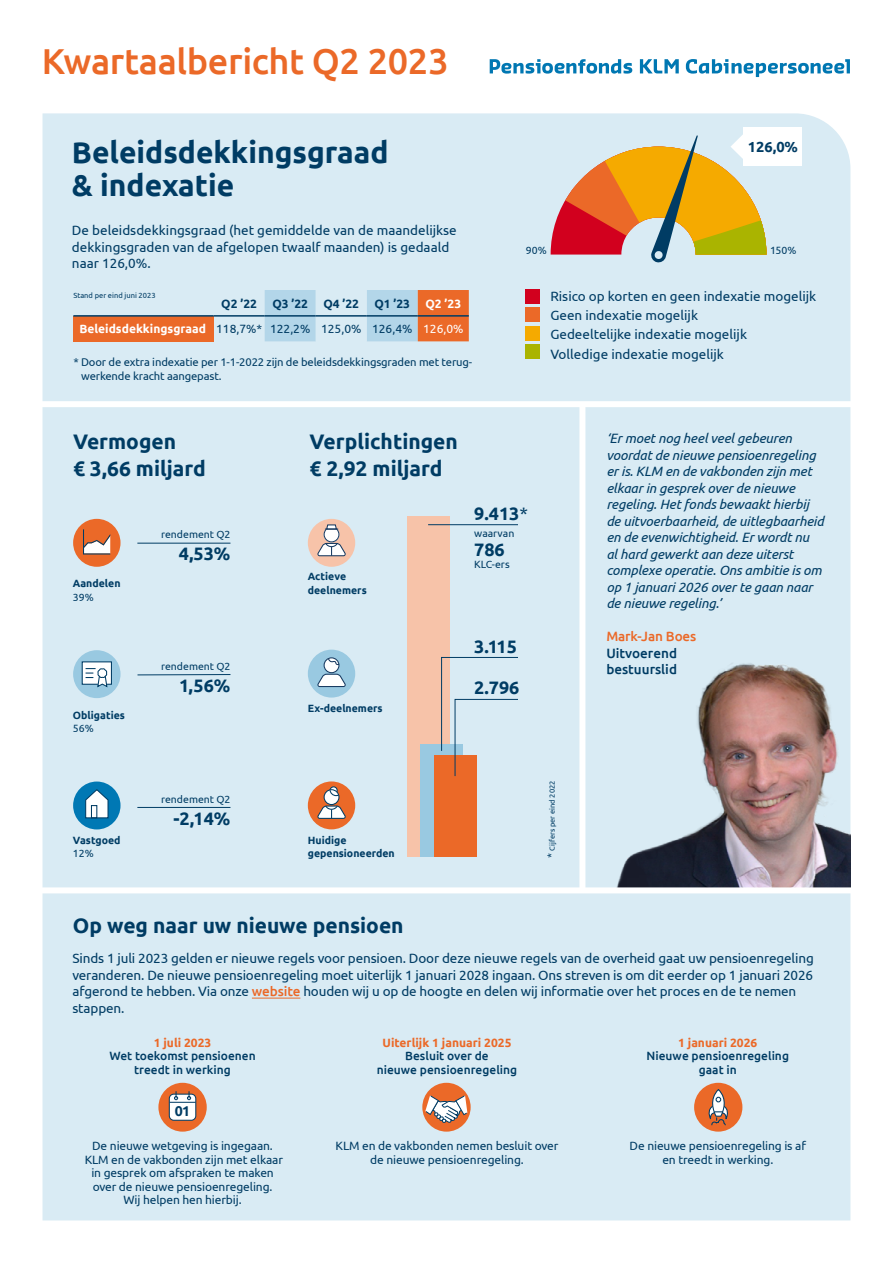
<style>
.page{position:relative;width:893px;height:1263px;background:#fff}
.page>*{position:absolute;margin:0;border:0;box-sizing:border-box;transform-origin:0 0}
.t1{font:500 36px "Ubuntu";letter-spacing:-.01em;color:#eb6928}
.t2{font:700 30px/33px "Ubuntu";color:#003c64}
.t3{font:700 21px/27px "Ubuntu";color:#003c64}
.t4{font:700 18px "Ubuntu";color:#003c64}
.t5{font:700 14.55px "Ubuntu";color:#003c64}
.t6{font:700 14.25px "Ubuntu";color:#003c64}
.t7{font:13.5px/16.5px "Ubuntu";letter-spacing:-.01em;color:#003c64}
.t8{font:italic 13.5px/16.5px "Ubuntu";letter-spacing:-.01em;color:#003c64}
.t9{font:500 13.5px/16.5px "Ubuntu";color:#003c64}
.t10{font:500 13.5px "Ubuntu";letter-spacing:-.01em;color:#eb6928}
.t11{font:12px/13.5px "Ubuntu";letter-spacing:-.01em;color:#003c64;text-align:center}
.t12{font:500 12px/13.5px "Ubuntu";color:#003c64;text-align:center}
.t13{font:700 12px/25.7px "Ubuntu";color:#fff;text-align:right}
.t14{font:700 12px "Ubuntu";color:#eb6928}
.t15{font:700 12px "Ubuntu";color:#003c64}
.t16{font:11.25px/13.5px "Ubuntu";letter-spacing:-.01em;color:#003c64}
.t17{font:700 10.5px/13.5px "Ubuntu";color:#003c64}
.t18{font:10.5px "Ubuntu";color:#003c64}
.t19{font:7.5px "Ubuntu";color:#003c64}
.s1{font-weight:400;color:#003c64}
.s2{font-weight:400}
.s3{font-size:10.5px}
.s4{font-weight:500;color:#eb6928}
</style>
<div class="page">
<div style="left:43px;top:113px;width:807px;height:1107px;background:#d9ebf4"></div>
<img style="left:615px;top:641px;width:235px;height:246px">
<div style="left:22px;top:401px;width:849px;height:6px;background:#fff"></div>
<div style="left:22px;top:887px;width:849px;height:6px;background:#fff"></div>
<div style="left:579px;top:404px;width:6px;height:486px;background:#fff"></div>
<svg style="left:490px;top:59px;width:360px;height:18px"></svg>
<div style="left:525px;top:290px;width:15px;height:14px;background:#d2001e"></div>
<div style="left:525px;top:308px;width:15px;height:14px;background:#eb6928"></div>
<div style="left:525px;top:344px;width:15px;height:15px;background:#aab400"></div>
<div style="left:525px;top:326px;width:15px;height:14px;background:#f5aa00"></div>
<div style="left:407px;top:517px;width:42px;height:340px;background:#f7c3a9"></div>
<div style="left:420px;top:744px;width:43px;height:113px;background:#99c9e1"></div>
<div style="left:434px;top:756px;width:42px;height:101px;background:#eb6928"></div>
<div style="left:308px;top:519px;width:47px;height:48px;background:#f7c3a9;border-radius:50%"></div>
<svg style="left:317px;top:524px;width:29px;height:32px"></svg>
<div style="left:308px;top:781px;width:47px;height:48px;background:#eb6928;border-radius:50%"></div>
<svg style="left:317px;top:786px;width:29px;height:33px"></svg>
<div style="left:308px;top:650px;width:47px;height:47px;background:#99c9e1;border-radius:50%"></div>
<svg style="left:317px;top:657px;width:29px;height:30px"></svg>
<hr style="left:428px;top:524px;width:90px;height:1px;background:#003c64">
<svg style="left:441px;top:657px;width:78px;height:120px"></svg>
<div style="left:73px;top:519px;width:48px;height:48px;background:#eb6928;border-radius:50%"></div>
<svg style="left:83px;top:529px;width:27px;height:25px"></svg>
<div style="left:73px;top:650px;width:48px;height:48px;background:#99c9e1;border-radius:50%"></div>
<svg style="left:81px;top:661px;width:31px;height:27px"></svg>
<div style="left:73px;top:781px;width:48px;height:48px;background:#0078b4;border-radius:50%"></div>
<svg style="left:85px;top:789px;width:24px;height:30px"></svg>
<div style="left:91px;top:805px;width:6px;height:13px;border:1px solid #003c64"></div>
<hr style="left:137px;top:543px;width:93px;height:1px;background:#003c64">
<hr style="left:137px;top:807px;width:93px;height:1px;background:#003c64">
<hr style="left:138px;top:674px;width:92px;height:1px;background:#003c64">
<hr style="left:252px;top:998px;width:48px;height:1px;background:#eb6928">
<div style="left:422px;top:1083px;width:49px;height:48px;background:#eb6928;border-radius:50%"></div>
<svg style="left:425px;top:1095px;width:42px;height:29px"></svg>
<div style="left:694px;top:1083px;width:48px;height:48px;background:#eb6928;border-radius:50%"></div>
<svg style="left:708px;top:1089px;width:20px;height:42px"></svg>
<div style="left:158px;top:1083px;width:49px;height:48px;background:#eb6928;border-radius:50%"></div>
<div style="left:169px;top:1094px;width:27px;height:26px;background:#fff;border-radius:4px"></div>
<div style="left:169px;top:1093px;width:27px;height:28px;border:1px solid #003c64;border-radius:4px"></div>
<svg style="left:170px;top:1091px;width:26px;height:12px"></svg>
<svg style="left:265px;top:290px;width:204px;height:51px;background:#cac0bc"></svg>
<div style="left:73px;top:316px;width:141px;height:25px;background:#eb6928"></div>
<hr style="left:73px;top:315px;width:141px;height:2px;background:#003c64">
<hr style="left:214px;top:315px;width:51px;height:2px;background:#003c64">
<hr style="left:265px;top:315px;width:51px;height:2px;background:#003c64">
<hr style="left:418px;top:315px;width:51px;height:2px;background:#003c64">
<hr style="left:316px;top:315px;width:51px;height:2px;background:#003c64">
<hr style="left:367px;top:315px;width:51px;height:2px;background:#003c64">
<div style="left:743px;top:128px;width:59px;height:38px;background:#fff"></div>
<svg style="left:551px;top:134px;width:215px;height:129px;background:#d9a96b"></svg>
<h1 class="t1" style="left:42px;top:38px;width:408px">Kwartaalbericht Q2 2023</h1>
<h2 class="t2" style="left:72px;top:136px;width:318px">Beleidsdekkingsgraad &amp; indexatie</h2>
<p class="t7" style="left:72px;top:222px;width:386px">De beleidsdekkingsgraad (het gemiddelde van de maandelijkse dekkingsgraden van de afgelopen twaalf maanden) is gedaald naar 126,0%.</p>
<p class="t19" style="left:73px;top:291px;width:84px">Stand per eind juni 2023</p>
<p class="t13" style="left:79px;top:290px;width:386px">Q2 ’23<br>Beleidsdekkingsgraad <span class="s1">118,7%* 122,2% 125,0% 126,4%</span> <span class="s2">126,0%</span></p>
<p class="t15" style="left:221px;top:296px;width:37px">Q2 ’22</p>
<p class="t15" style="left:272px;top:296px;width:37px">Q3 ’22</p>
<p class="t15" style="left:323px;top:296px;width:37px">Q4 ’22</p>
<p class="t15" style="left:374px;top:296px;width:37px">Q1 ’23</p>
<p class="t16" style="left:81px;top:355px;width:393px;text-indent:-8px">* Door de extra indexatie per 1-1-2022 zijn de beleidsdekkingsgraden met terug&shy;werkende kracht aangepast.</p>
<p class="t5" style="left:748px;top:138px;width:52px">126,0%</p>
<p class="t18" style="left:526px;top:244px;width:22px">90%</p>
<p class="t18" style="left:770px;top:244px;width:28px">150%</p>
<p class="t7" style="left:550px;top:285px;width:267px;line-height:19.5px">Risico op korten en geen indexatie mogelijk Geen indexatie mogelijk<br>Gedeeltelijke indexatie mogelijk<br>Volledige indexatie mogelijk</p>
<h3 class="t3" style="left:73px;top:428px;width:134px">Vermogen<br>€ 3,66 miljard</h3>
<h3 class="t3" style="left:310px;top:428px;width:150px">Verplichtingen € 2,92 miljard</h3>
<p class="t17" style="left:73px;top:577px;width:49px">Aandelen</p>
<p class="t18" style="left:73px;top:591px;width:22px">39%</p>
<p class="t17" style="left:73px;top:708px;width:53px">Obligaties</p>
<p class="t18" style="left:73px;top:722px;width:22px">56%</p>
<p class="t18" style="left:161px;top:528px;width:71px">rendement Q2</p>
<h3 class="t4" style="left:179px;top:543px;width:53px">4,53%</h3>
<p class="t18" style="left:161px;top:659px;width:71px">rendement Q2</p>
<h3 class="t4" style="left:179px;top:675px;width:53px">1,56%</h3>
<p class="t17" style="left:308px;top:570px;width:60px">Actieve deelnemers</p>
<p class="t17" style="left:308px;top:701px;width:76px">Ex-deelnemers</p>
<h3 class="t4" style="left:474px;top:503px;width:55px">9.413<span class="s2">*</span></h3>
<p class="t18" style="left:474px;top:526px;width:42px">waarvan</p>
<h3 class="t4" style="left:474px;top:539px;width:32px">786</h3>
<p class="t18" style="left:474px;top:558px;width:37px">KLC-ers</p>
<h3 class="t4" style="left:474px;top:635px;width:44px">3.115</h3>
<h3 class="t4" style="left:474px;top:677px;width:47px">2.796</h3>
<p class="t17" style="left:73px;top:833px;width:49px">Vastgoed</p>
<p class="t18" style="left:73px;top:847px;width:22px">12%</p>
<p class="t18" style="left:161px;top:792px;width:71px">rendement Q2</p>
<h3 class="t4" style="left:173px;top:808px;width:59px">-2,14%</h3>
<p class="t17" style="left:308px;top:833px;width:88px">Huidige gepensioneerden</p>
<p class="t19" style="left:548px;top:858px;width:79px;rotate:-90deg"><span class="s3">*</span> Cijfers per eind 2022</p>
<h3 class="t3" style="left:73px;top:911px;width:332px">Op weg naar uw nieuwe pensioen</h3>
<p class="t8" style="left:606px;top:430px;width:219px">‘Er moet nog heel veel gebeuren voordat de nieuwe pensioenregeling er is. KLM en de vakbonden zijn met elkaar in gesprek over de nieuwe regeling. Het fonds bewaakt hierbij de uitvoerbaarheid, de uitlegbaarheid en de evenwichtigheid. Er wordt nu<br>al hard gewerkt aan deze uiterst complexe operatie. Ons ambitie is om op 1 januari 2026 over te gaan naar de nieuwe regeling.’</p>
<p class="t10" style="left:606px;top:628px;width:91px">Mark-Jan Boes</p>
<p class="t9" style="left:606px;top:644px;width:72px">Uitvoerend bestuurslid</p>
<p class="t7" style="left:72px;top:950px;width:743px">Sinds 1 juli 2023 gelden er nieuwe regels voor pensioen. Door deze nieuwe regels van de overheid gaat uw pensioenregeling veranderen. De nieuwe pensioenregeling moet uiterlijk 1 januari 2028 ingaan. Ons streven is om dit eerder op 1 januari 2026 afgerond te hebben. Via onze <span class="s4">website</span> houden wij u op de hoogte en delen wij informatie over het proces en de te nemen stappen.</p>
<p class="t14" style="left:154px;top:1035px;width:59px">1 juli 2023</p>
<p class="t12" style="left:109px;top:1048px;width:148px">Wet toekomst pensioenen treedt in werking</p>
<p class="t6" style="left:175px;top:1102px;width:17px">01</p>
<p class="t11" style="left:85px;top:1139px;width:200px">De nieuwe wetgeving is ingegaan.<br>KLM en de vakbonden zijn met elkaar in gesprek om afspraken te maken over de nieuwe pensioenregeling.<br>Wij helpen hen hierbij.</p>
<p class="t14" style="left:383px;top:1035px;width:130px">Uiterlijk 1 januari 2025</p>
<p class="t12" style="left:377px;top:1048px;width:142px">Besluit over de<br>nieuwe pensioenregeling</p>
<p class="t11" style="left:336px;top:1139px;width:224px">KLM en de vakbonden nemen besluit over de nieuwe pensioenregeling.</p>
<p class="t14" style="left:678px;top:1035px;width:81px">1 januari 2026</p>
<p class="t12" style="left:647px;top:1048px;width:144px">Nieuwe pensioenregeling gaat in</p>
<p class="t11" style="left:630px;top:1139px;width:178px">De nieuwe pensioenregeling is af en treedt in werking.</p>
</div>
